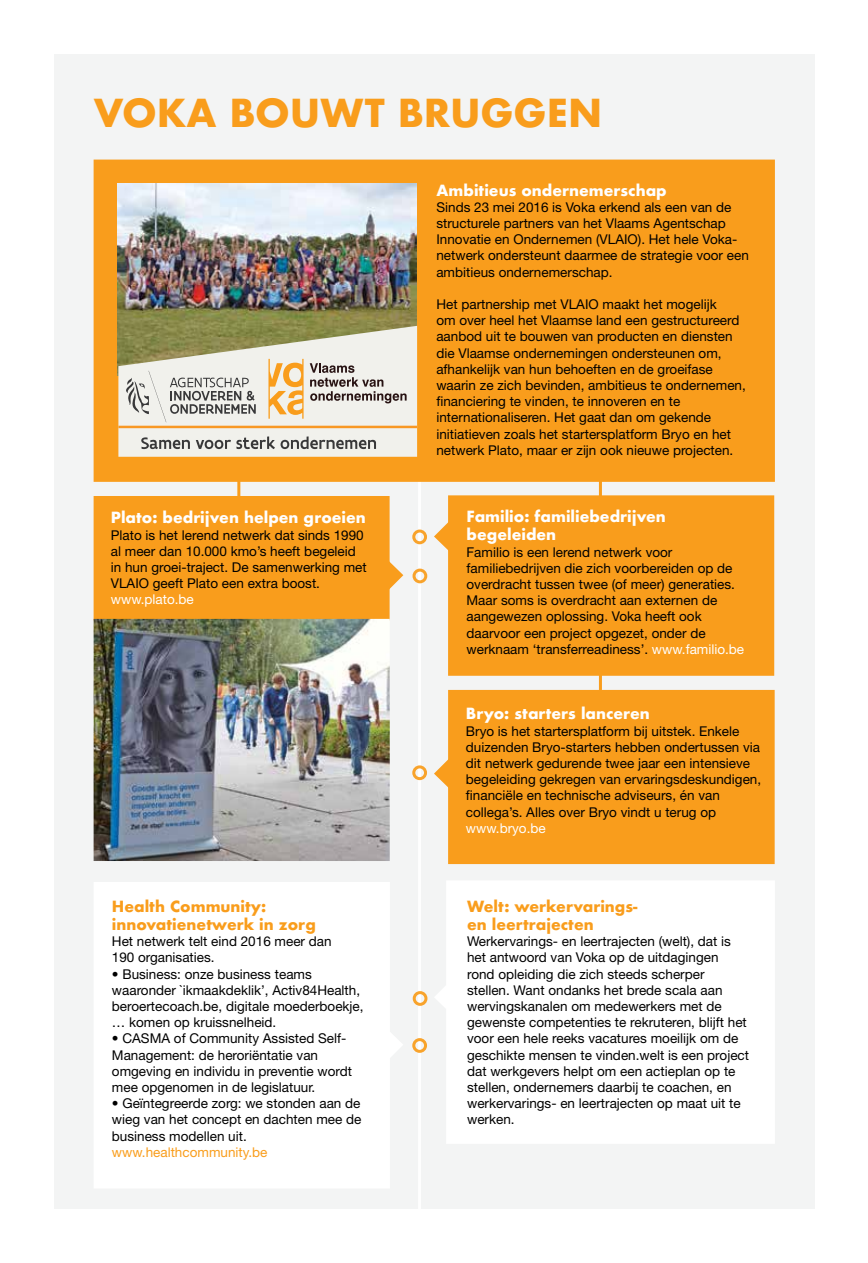
<style>
.page{position:relative;width:868px;height:1263px;background:#fff}
.page>*{position:absolute;margin:0;border:0;box-sizing:border-box;transform-origin:0 0}
.t1{font:700 37.5px "Futura";color:#f99d1c}
.t2{font:700 15px/18px "Futura";color:#fff}
.t3{font:700 15px/18px "Futura";color:#f99d1c}
.t4{font:13.5px/16.2px "Helvetica Neue";color:#000}
.t5{font:13.5px "Helvetica Neue";color:#fff}
.t6{font:13.5px "Helvetica Neue";color:#f99d1c}
.s1{color:#fff}
</style>
<div class="page">
<div style="left:54px;top:54px;width:760px;height:1155px;background:#f3f4f4"></div>
<hr style="left:418px;top:476px;width:3px;height:733px;background:#fff">
<div style="left:94px;top:160px;width:680px;height:322px;background:#f99d1c"></div>
<div style="left:448px;top:690px;width:326px;height:174px;background:#f99d1c"></div>
<div style="left:448px;top:495px;width:326px;height:181px;background:#f99d1c"></div>
<div style="left:447px;top:881px;width:327px;height:262px;background:#fff"></div>
<div style="left:94px;top:882px;width:296px;height:306px;background:#fff"></div>
<img style="left:118px;top:183px;width:298px;height:143px">
<img style="left:94px;top:620px;width:295px;height:241px">
<div style="left:412px;top:529px;width:15px;height:15px;border:3px solid #f99d1c;border-radius:50%"></div>
<div style="left:412px;top:569px;width:15px;height:14px;border:3px solid #f99d1c;border-radius:50%"></div>
<div style="left:412px;top:991px;width:15px;height:15px;border:3px solid #f99d1c;border-radius:50%"></div>
<div style="left:412px;top:765px;width:15px;height:15px;border:3px solid #f99d1c;border-radius:50%"></div>
<div style="left:412px;top:1038px;width:15px;height:15px;border:3px solid #f99d1c;border-radius:50%"></div>
<svg style="left:118px;top:326px;width:299px;height:131px"></svg>
<hr style="left:237px;top:476px;width:3px;height:28px;background:#f99d1c">
<hr style="left:599px;top:476px;width:3px;height:30px;background:#f99d1c">
<hr style="left:599px;top:660px;width:3px;height:30px;background:#f99d1c">
<div style="left:94px;top:496px;width:309px;height:124px;background:#f99d1c"></div>
<svg style="left:387px;top:1030px;width:16px;height:31px"></svg>
<svg style="left:434px;top:520px;width:16px;height:31px"></svg>
<svg style="left:434px;top:757px;width:16px;height:31px"></svg>
<svg style="left:435px;top:981px;width:15px;height:31px"></svg>
<h1 class="t1" style="left:94px;top:85px;width:510px">VOKA BOUWT BRUGGEN</h1>
<p class="t2" style="left:111px;top:509px;width:256px">Plato: bedrijven helpen groeien</p>
<p class="t4" style="left:111px;top:526px;width:257px">Plato is het lerend netwerk dat sinds 1990 al meer dan 10.000 kmo’s heeft begeleid in hun groei-traject. De samenwerking met VLAIO geeft Plato een extra boost.</p>
<p class="t5" style="left:111px;top:591px;width:84px">www.plato.be</p>
<p class="t3" style="left:112px;top:897px;width:205px">Health Community: innovatienetwerk in zorg</p>
<p class="t4" style="left:112px;top:933px;width:221px">Het netwerk telt eind 2016 meer dan<br>190 organisaties.</p>
<p class="t4" style="left:112px;top:965px;width:253px">• Business: onze business teams waaronder `ikmaakdeklik’, Activ84Health, beroertecoach.be, digitale moederboekje, … komen op kruissnelheid.</p>
<p class="t4" style="left:112px;top:1030px;width:242px">• CASMA of Community Assisted Self-Management: de heroriëntatie van omgeving en individu in preventie wordt mee opgenomen in de legislatuur.</p>
<p class="t4" style="left:112px;top:1095px;width:251px;text-align:justify">• Geïntegreerde zorg: we stonden aan de wieg van het concept en dachten mee de business modellen uit.</p>
<p class="t6" style="left:112px;top:1144px;width:157px">www.healthcommunity.be</p>
<p class="t2" style="left:436px;top:181px;width:232px">Ambitieus ondernemerschap</p>
<p class="t4" style="left:436px;top:199px;width:314px">Sinds 23 mei 2016 is Voka erkend als een van de structurele partners van het Vlaams Agentschap Innovatie en Ondernemen (VLAIO). Het hele Voka&shy;netwerk ondersteunt daarmee de strategie voor een ambitieus ondernemerschap.</p>
<p class="t4" style="left:436px;top:296px;width:311px">Het partnership met VLAIO maakt het mogelijk<br>om over heel het Vlaamse land een gestructureerd aanbod uit te bouwen van producten en diensten die Vlaamse ondernemingen ondersteunen om, afhankelijk van hun behoeften en de groeifase waarin ze zich bevinden, ambitieus te ondernemen, financiering te vinden, te innoveren en te internationaliseren. Het gaat dan om gekende initiatieven zoals het startersplatform Bryo en het netwerk Plato, maar er zijn ook nieuwe projecten.</p>
<p class="t2" style="left:466px;top:508px;width:201px">Familio: familiebedrijven begeleiden</p>
<p class="t4" style="left:466px;top:543px;width:279px">Familio is een lerend netwerk voor familiebedrijven die zich voorbereiden op de overdracht tussen twee (of meer) generaties.<br>Maar soms is overdracht aan externen de aangewezen oplossing. Voka heeft ook daarvoor een project opgezet, onder de werknaam ‘transferreadiness’. <span class="s1">www.familio.be</span></p>
<p class="t2" style="left:466px;top:705px;width:185px">Bryo: starters lanceren</p>
<p class="t4" style="left:466px;top:722px;width:297px">Bryo is het startersplatform bij uitstek. Enkele duizenden Bryo-starters hebben ondertussen via dit netwerk gedurende twee jaar een intensieve begeleiding gekregen van ervaringsdeskundigen, financiële en technische adviseurs, én van collega’s. Alles over Bryo vindt u terug op</p>
<p class="t5" style="left:466px;top:820px;width:81px">www.bryo.be</p>
<p class="t3" style="left:467px;top:897px;width:172px">Welt: werkervarings&shy;en leertrajecten</p>
<p class="t4" style="left:467px;top:933px;width:283px">Werkervarings- en leertrajecten (welt), dat is het antwoord van Voka op de uitdagingen rond opleiding die zich steeds scherper stellen. Want ondanks het brede scala aan wervingskanalen om medewerkers met de gewenste competenties te rekruteren, blijft het voor een hele reeks vacatures moeilijk om de geschikte mensen te vinden.welt is een project dat werkgevers helpt om een actieplan op te stellen, ondernemers daarbij te coachen, en werkervarings- en leertrajecten op maat uit te werken.</p>
</div>
